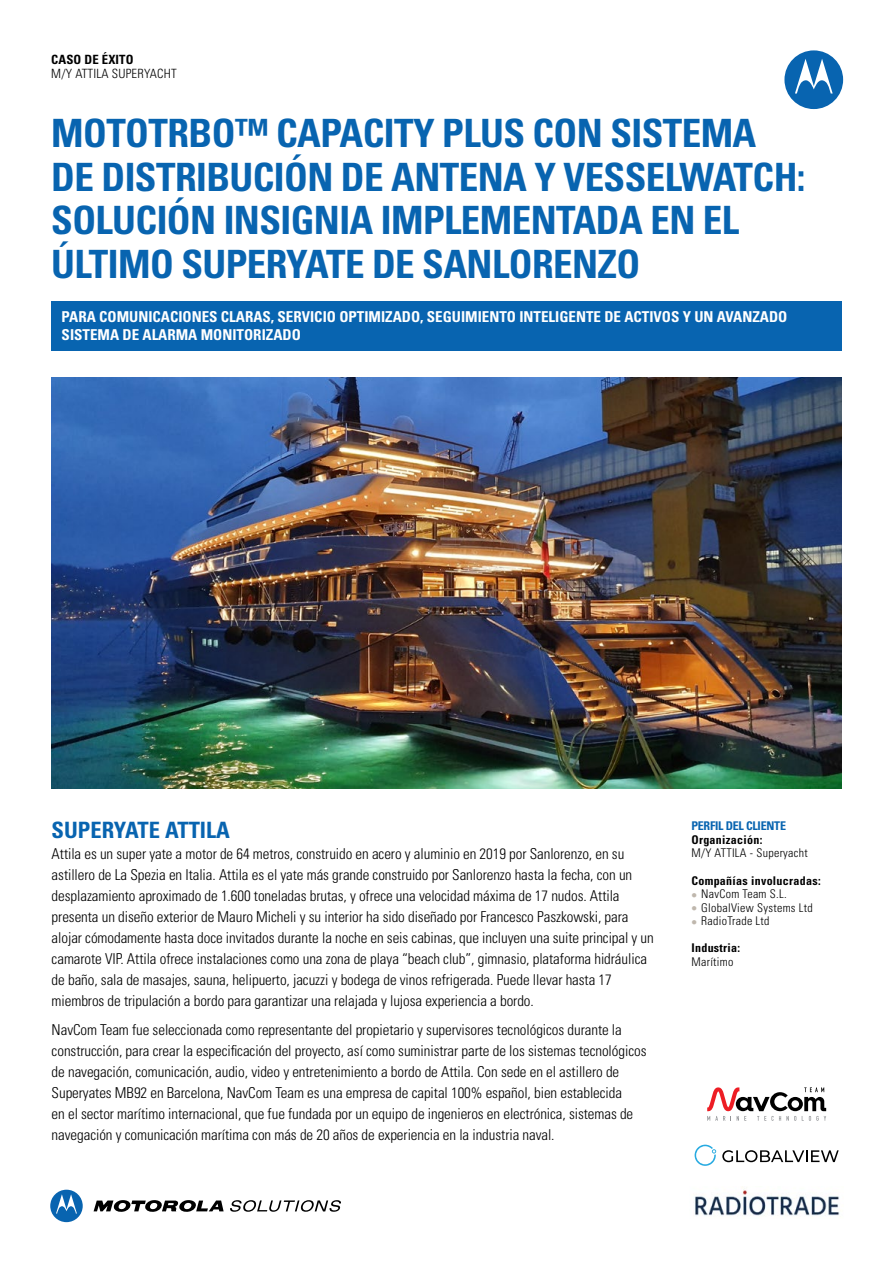
<style>
.page{position:relative;width:893px;height:1263px;background:#fff}
.page>*{position:absolute;margin:0;border:0;box-sizing:border-box;transform-origin:0 0}
.t1{font:700 condensed 39px/43.5px "Univers LT Std";letter-spacing:-.015em;color:#0864b0}
.t2{font:700 condensed 22.5px "Univers LT Std";color:#0864b0}
.t3{font:300 condensed 15px/21px "Univers LT Std";letter-spacing:-.005em;color:#000}
.t4{font:700 condensed 15px/18px "Univers LT Std";color:#fff}
.t5{font:300 condensed 12.75px "Univers LT Std";letter-spacing:.015em;color:#000}
.t6{font:700 condensed 12.75px "Univers LT Std";letter-spacing:.01em;color:#000}
.t7{font:300 condensed 12px "Univers LT Std";letter-spacing:.025em;color:#000}
.t8{font:700 condensed 12px "Univers LT Std";letter-spacing:.025em;color:#000}
.t9{font:700 condensed 12px "Univers LT Std";letter-spacing:-.02em;color:#0864b0}
.s1{color:#bfb7ad}
</style>
<div class="page">
<div style="left:784px;top:50px;width:59px;height:59px;background:#0864b0;border-radius:50%"></div>
<svg style="left:795px;top:59px;width:38px;height:34px"></svg>
<svg style="left:695px;top:1145px;width:21px;height:21px"></svg>
<svg style="left:722px;top:1150px;width:117px;height:12px"></svg>
<div style="left:51px;top:301px;width:791px;height:50px;background:#0864b0"></div>
<img style="left:51px;top:377px;width:791px;height:412px">
<svg style="left:94px;top:1200px;width:130px;height:12px"></svg>
<svg style="left:50px;top:1190px;width:33px;height:32px"></svg>
<svg style="left:230px;top:1200px;width:111px;height:12px"></svg>
<img style="left:694px;top:1186px;width:146px;height:30px">
<svg style="left:707px;top:1087px;width:119px;height:34px"></svg>
<p class="t6" style="left:51px;top:52px;width:84px">CASO DE ÉXITO</p>
<p class="t5" style="left:51px;top:65px;width:127px">M/Y ATTILA SUPERYACHT</p>
<h1 class="t1" style="left:51px;top:112px;width:756px">MOTOTRBO™ CAPACITY PLUS CON SISTEMA DE DISTRIBUCIÓN DE ANTENA Y VESSELWATCH:<br>SOLUCIÓN INSIGNIA IMPLEMENTADA EN EL ÚLTIMO SUPERYATE DE SANLORENZO</h1>
<p class="t4" style="left:62px;top:307px;width:727px">PARA COMUNICACIONES CLARAS, SERVICIO OPTIMIZADO, SEGUIMIENTO INTELIGENTE DE ACTIVOS Y UN AVANZADO<br>SISTEMA DE ALARMA MONITORIZADO</p>
<h2 class="t2" style="left:52px;top:816px;width:180px">SUPERYATE ATTILA</h2>
<p class="t3" style="left:52px;top:843px;width:604px">Attila es un super yate a motor de 64 metros, construido en acero y aluminio en 2019 por Sanlorenzo, en su astillero de La Spezia en Italia. Attila es el yate más grande construido por Sanlorenzo hasta la fecha, con un desplazamiento aproximado de 1.600 toneladas brutas, y ofrece una velocidad máxima de 17 nudos. Attila presenta un diseño exterior de Mauro Micheli y su interior ha sido diseñado por Francesco Paszkowski, para alojar cómodamente hasta doce invitados durante la noche en seis cabinas, que incluyen una suite principal y un camarote VIP. Attila ofrece instalaciones como una zona de playa “beach club”, gimnasio, plataforma hidráulica de baño, sala de masajes, sauna, helipuerto, jacuzzi y bodega de vinos refrigerada. Puede llevar hasta 17 miembros de tripulación a bordo para garantizar una relajada y lujosa experiencia a bordo.</p>
<p class="t3" style="left:52px;top:1019px;width:596px">NavCom Team fue seleccionada como representante del propietario y supervisores tecnológicos durante la construcción, para crear la especificación del proyecto, así como suministrar parte de los sistemas tecnológicos de navegación, comunicación, audio, video y entretenimiento a bordo de Attila. Con sede en el astillero de Superyates MB92 en Barcelona, NavCom Team es una empresa de capital 100% español, bien establecida<br>en el sector marítimo internacional, que fue fundada por un equipo de ingenieros en electrónica, sistemas de navegación y comunicación marítima con más de 20 años de experiencia en la industria naval.</p>
<p class="t9" style="left:691px;top:818px;width:96px">PERFIL DEL CLIENTE</p>
<p class="t8" style="left:691px;top:832px;width:72px">Organización:</p>
<p class="t7" style="left:691px;top:846px;width:118px">M/Y ATTILA - Superyacht</p>
<p class="t8" style="left:691px;top:873px;width:131px">Compañías involucradas:</p>
<p class="t7" style="left:691px;top:887px;width:97px"><span class="s1">●</span> NavCom Team S.L.</p>
<p class="t7" style="left:691px;top:900px;width:123px"><span class="s1">●</span> GlobalView Systems Ltd</p>
<p class="t7" style="left:691px;top:914px;width:80px"><span class="s1">●</span> RadioTrade Ltd</p>
<p class="t8" style="left:691px;top:941px;width:50px">Industria:</p>
<p class="t7" style="left:691px;top:954px;width:44px">Marítimo</p>
</div>
